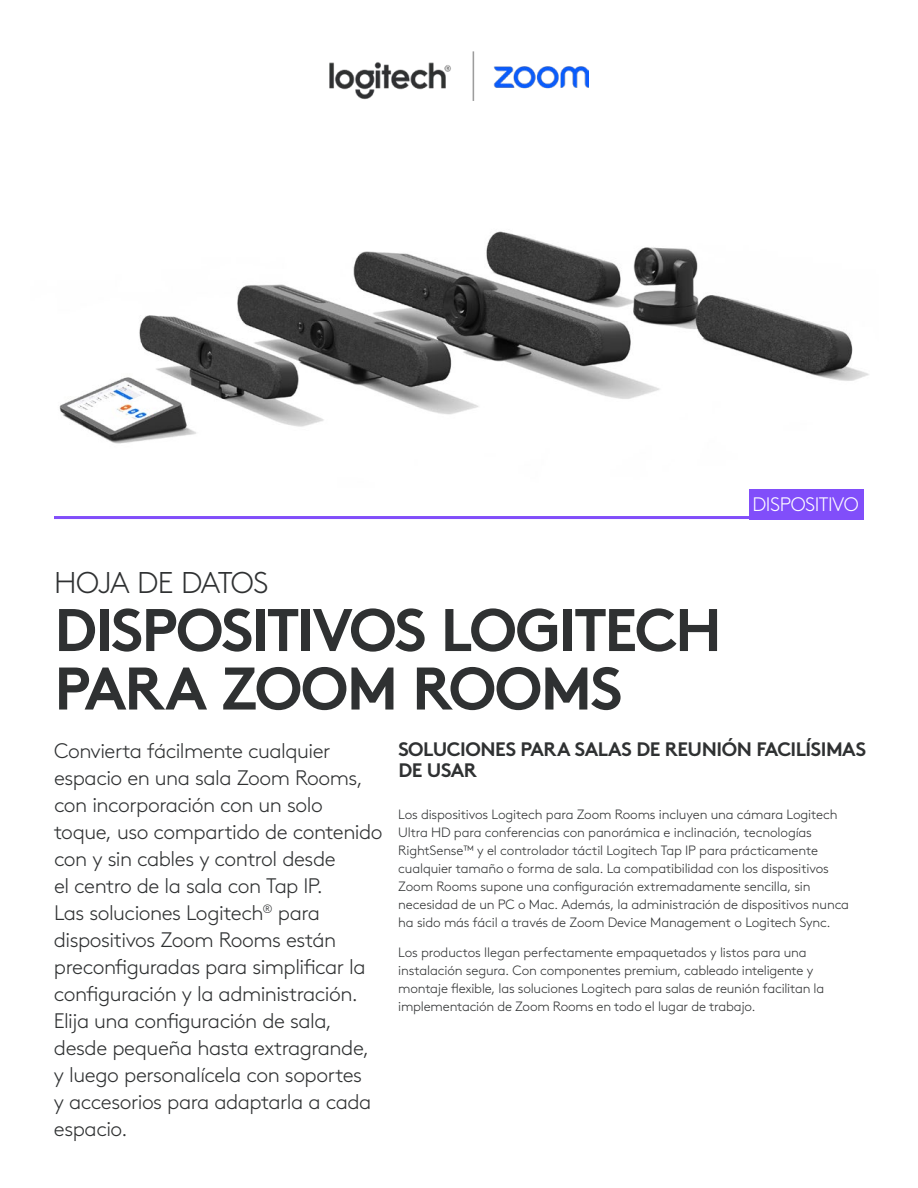
<style>
.page{position:relative;width:918px;height:1188px;background:#fff}
.page>*{position:absolute;margin:0;border:0;box-sizing:border-box;transform-origin:0 0}
.t1{font:700 60px/58.5px "Brown Pro";letter-spacing:-.03em;color:#2f3132}
.t2{font:300 30px "Brown Pro";letter-spacing:-.035em;color:#2f3132}
.t3{font:300 21px/27px "Brown Pro";letter-spacing:-.025em;color:#2f3132}
.t4{font:700 19.5px/21px "Brown Pro";letter-spacing:-.025em;color:#2f3132}
.t5{font:300 19.5px "Brown Pro";letter-spacing:-.025em;color:#fff}
.t6{font:300 13.5px/18px "Brown Pro";letter-spacing:-.015em;color:#2f3132}
</style>
<div class="page">
<div style="left:749px;top:489px;width:115px;height:30px;background:#814efa"></div>
<hr style="left:54px;top:516px;width:810px;height:3px;background:#814efa">
<img style="left:329px;top:51px;width:260px;height:50px">
<img style="left:59px;top:231px;width:810px;height:213px">
<h3 class="t5" style="left:752px;top:490px;width:108px">DISPOSITIVO</h3>
<h2 class="t2" style="left:54px;top:560px;width:216px">HOJA DE DATOS</h2>
<h1 class="t1" style="left:54px;top:594px;width:669px">DISPOSITIVOS LOGITECH<br>PARA ZOOM ROOMS</h1>
<p class="t3" style="left:54px;top:735px;width:330px">Convierta fácilmente cualquier espacio en una sala Zoom Rooms, con incorporación con un solo toque, uso compartido de contenido con y sin cables y control desde<br>el centro de la sala con Tap IP.<br>Las soluciones Logitech<sup>®</sup> para dispositivos Zoom Rooms están preconfiguradas para simplificar la configuración y la administración.<br>Elija una configuración de sala, desde pequeña hasta extragrande, y luego personalícela con soportes<br>y accesorios para adaptarla a cada espacio.</p>
<h3 class="t4" style="left:398px;top:737px;width:469px">SOLUCIONES PARA SALAS DE REUNIÓN FACILÍSIMAS<br>DE USAR</h3>
<p class="t6" style="left:398px;top:805px;width:452px">Los dispositivos Logitech para Zoom Rooms incluyen una cámara Logitech Ultra HD para conferencias con panorámica e inclinación, tecnologías RightSense™ y el controlador táctil Logitech Tap IP para prácticamente cualquier tamaño o forma de sala. La compatibilidad con los dispositivos Zoom Rooms supone una configuración extremadamente sencilla, sin necesidad de un PC o Mac. Además, la administración de dispositivos nunca ha sido más fácil a través de Zoom Device Management o Logitech Sync.</p>
<p class="t6" style="left:398px;top:943px;width:428px">Los productos llegan perfectamente empaquetados y listos para una instalación segura. Con componentes premium, cableado inteligente y montaje flexible, las soluciones Logitech para salas de reunión facilitan la implementación de Zoom Rooms en todo el lugar de trabajo.</p>
</div>
